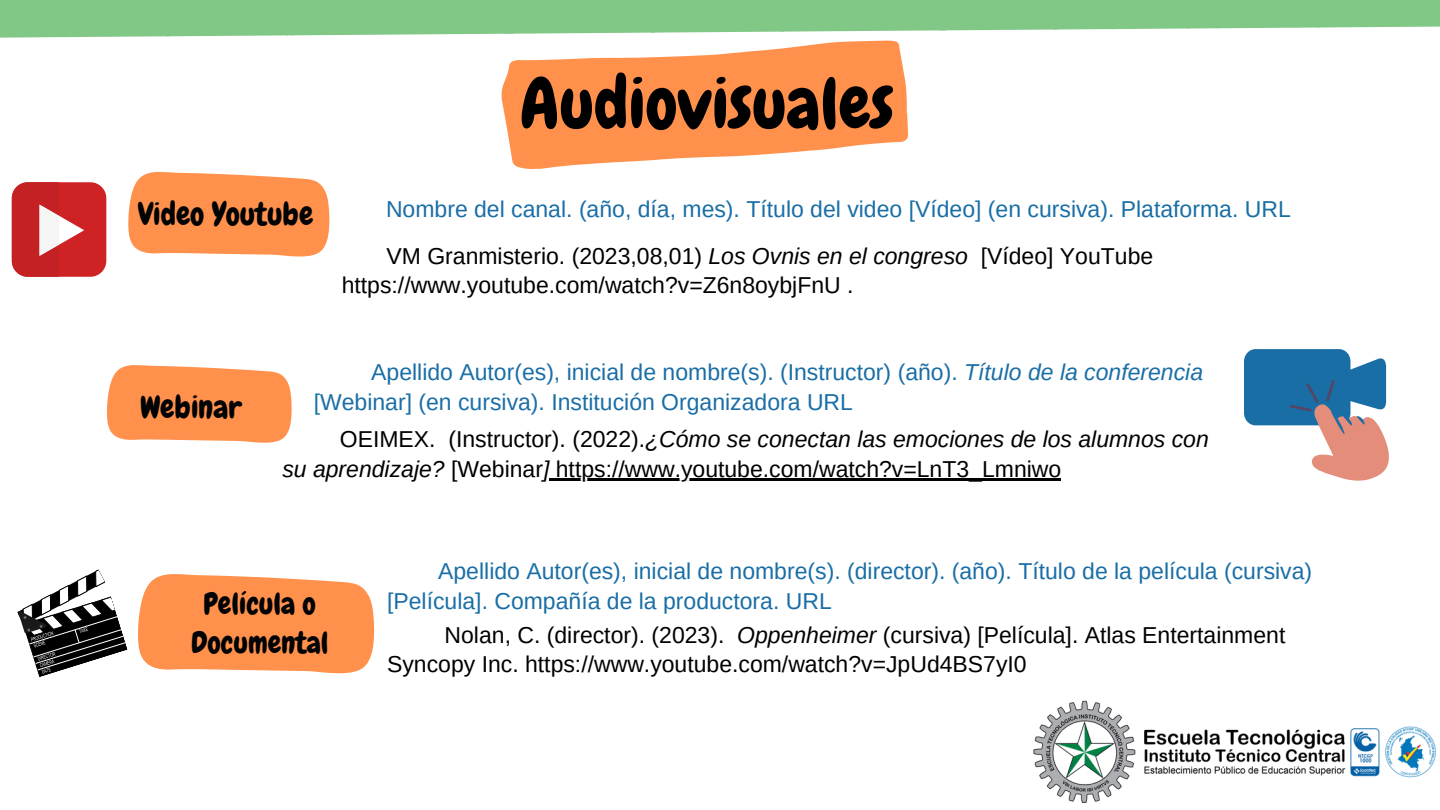
<style>
.page{position:relative;width:1440px;height:810px;background:#fff}
.page>*{position:absolute;margin:0;border:0;box-sizing:border-box;transform-origin:0 0}
.t1{font:71.1px "Chewy";color:#000}
.t2{font:31.7px "Chewy";color:#020304}
.t3{font:30.1px/38.9px "Chewy";color:#020304;text-align:center}
.t4{font:23px/29.2px "Arimo";color:#000}
.t5{font:23px/29.2px "Arimo";color:#196ea6}
.s1{font-style:italic}
</style>
<div class="page">
<img style="left:1033px;top:700px;width:403px;height:103px">
<svg style="left:0;top:0;width:1440px;height:37px;background:#91ce95"></svg>
<svg style="left:501px;top:41px;width:407px;height:128px;fill:#ff914d"></svg>
<svg style="left:128px;top:171px;width:202px;height:86px;background:#ff9d61"></svg>
<svg style="left:107px;top:365px;width:185px;height:78px;background:#ff9c5f"></svg>
<svg style="left:138px;top:574px;width:237px;height:100px;background:#ff9d60"></svg>
<div style="left:12px;top:182px;width:94px;height:95px;background:#cf2224;border-radius:16px"></div>
<svg style="left:12px;top:182px;width:72px;height:95px"></svg>
<div style="left:1244px;top:349px;width:106px;height:76px;background:#196ea6;border-radius:12px"></div>
<svg style="left:1290px;top:357px;width:99px;height:124px"></svg>
<svg style="left:17px;top:569px;width:111px;height:108px"></svg>
<hr style="left:549px;top:478px;width:512px;height:2px;background:#000">
<p class="t1" style="left:520px;top:59px;width:375px">Audiovisuales</p>
<p class="t2" style="left:138px;top:194px;width:177px">Video Youtube</p>
<p class="t5" style="left:386px;top:195px;width:906px">Nombre del canal. (año, día, mes). Título del video [Vídeo] (en cursiva). Plataforma. URL</p>
<p class="t2" style="left:140px;top:387px;width:103px">Webinar</p>
<p class="t4" style="left:342px;top:242px;width:813px;text-indent:45px">VM Granmisterio. (2023,08,01) <span class="s1">Los Ovnis en el congreso</span> [Vídeo] YouTube https://www.youtube.com/watch?v=Z6n8oybjFnU .</p>
<p class="t5" style="left:314px;top:358px;width:891px;text-indent:57px">Apellido Autor(es), inicial de nombre(s). (Instructor) (año). <span class="s1">Título de la conferencia </span>[Webinar] (en cursiva). Institución Organizadora URL</p>
<p class="t4" style="left:282px;top:425px;width:928px;text-indent:57px">OEIMEX. (Instructor). (2022).<span class="s1">¿Cómo se conectan las emociones de los alumnos con su aprendizaje?</span> [Webinar<span class="s1">]</span> https://www.youtube.com/watch?v=LnT3_Lmniwo</p>
<p class="t3" style="left:191px;top:584px;width:139px">Película o<br>Documental</p>
<p class="t5" style="left:387px;top:557px;width:927px;text-indent:51px">Apellido Autor(es), inicial de nombre(s). (director). (año). Título de la película (cursiva) [Película]. Compañía de la productora. URL</p>
<p class="t4" style="left:445px;top:621px;width:842px">Nolan, C. (director). (2023). <span class="s1">Oppenheimer</span> (cursiva) [Película]. Atlas Entertainment</p>
<p class="t4" style="left:387px;top:650px;width:641px">Syncopy Inc. https://www.youtube.com/watch?v=JpUd4BS7yI0</p>
</div>
